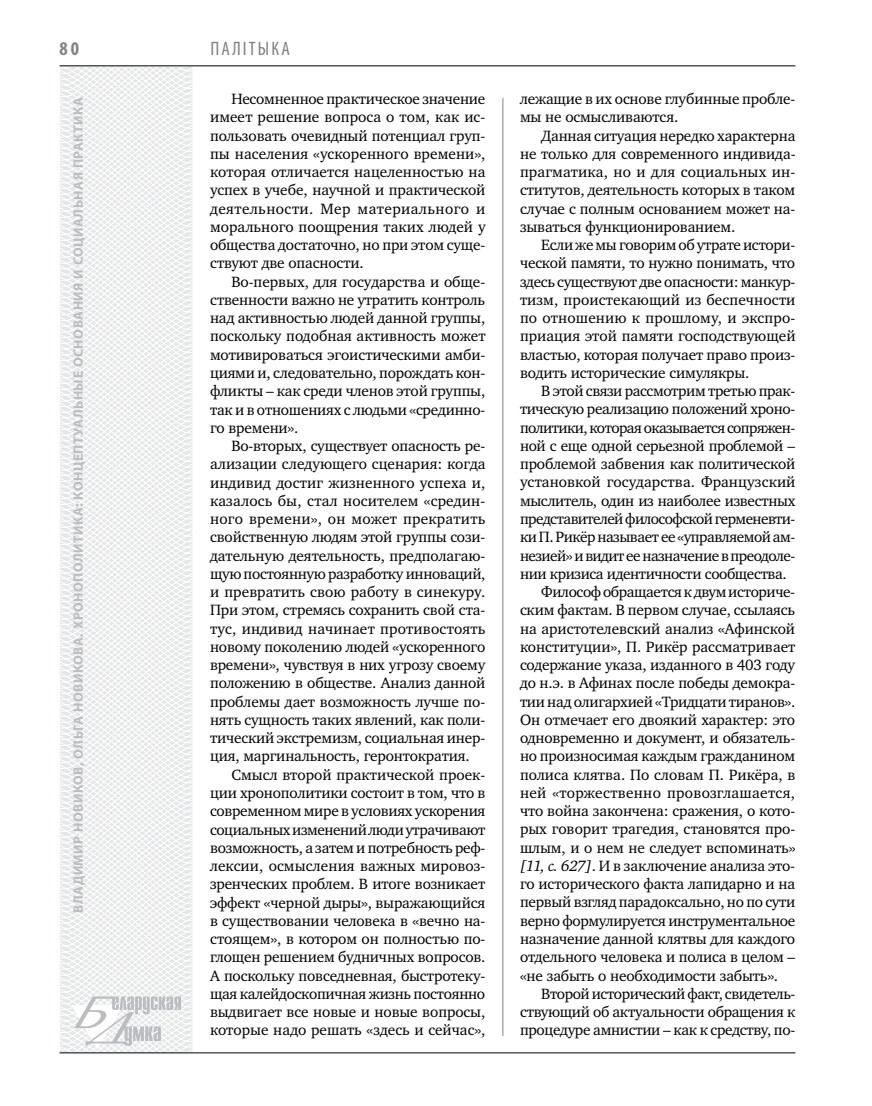
<style>
.page{position:relative;width:872px;height:1106px;background:#fff}
.page>*{position:absolute;margin:0;border:0;box-sizing:border-box;transform-origin:0 0}
.t1{font:condensed 19.5px "Myriad Pro";letter-spacing:.115em;color:#808285}
.t2{font:700 condensed 19.5px "Myriad Pro";color:#808285}
.t3{font:15.3px/18.3px "Charter C";letter-spacing:-.01em;color:#000;text-align:justify}
.t4{font:15.3px "Charter C";letter-spacing:-.035em;color:#000}
.t5{font:15.3px "Charter C";letter-spacing:-.03em;color:#000}
.t6{font:15.3px "Charter C";letter-spacing:-.04em;color:#000}
.t7{font:15.3px "Charter C";letter-spacing:.015em;color:#000}
.t8{font:700 13.5px "Myriad Pro";letter-spacing:.04em;color:#bcbdc0}
.s1{font-style:italic}
</style>
<div class="page">
<svg style="left:59px;top:65px;width:192px;height:989px"></svg>
<hr style="left:502px;top:98px;width:1px;height:938px;background:#808285">
<hr style="left:60px;top:1052px;width:735px;height:1px;background:#000">
<svg style="left:71px;top:996px;width:110px;height:53px"></svg>
<hr style="left:60px;top:65px;width:735px;height:1px;background:#000">
<p class="t2" style="left:60px;top:37px;width:21px">80</p>
<p class="t8" style="left:69px;top:912px;width:817px;rotate:-90deg">Владимир Новиков, Ольга Новикова. Хронополитика: концептуальные основания и социальная практика</p>
<p class="t1" style="left:210px;top:37px;width:81px">Палітыка</p>
<p class="t3" style="left:210px;top:90px;width:277px;text-indent:21px">Несомненное практическое значение имеет решение вопроса о том, как ис&shy;пользовать очевидный потенциал груп&shy;пы населения «ускоренного времени», которая отличается нацеленностью на успех в учебе, научной и практической деятельности. Мер материального и морального поощрения таких людей у общества достаточно, но при этом суще&shy;ствуют две опасности.</p>
<p class="t3" style="left:210px;top:272px;width:277px;text-indent:21px">Во-первых, для государства и обще&shy;ственности важно не утратить контроль над активностью людей данной группы, поскольку подобная активность может мотивироваться эгоистическими амби&shy;циями и, следовательно, порождать кон&shy;фликты – как среди членов этой группы, так и в отношениях с людьми «срединно&shy;го времени».</p>
<p class="t3" style="left:210px;top:437px;width:277px;text-indent:21px">Во-вторых, существует опасность ре&shy;ализации следующего сценария: когда индивид достиг жизненного успеха и, казалось бы, стал носителем «средин&shy;ного времени», он может прекратить свойственную людям этой группы сози&shy;дательную деятельность, предполагаю&shy;щую постоянную разработку инноваций, и превратить свою работу в синекуру.<br>При этом, стремясь сохранить свой ста&shy;тус, индивид начинает противостоять новому поколению людей «ускоренного времени», чувствуя в них угрозу своему положению в обществе. Анализ данной проблемы дает возможность лучше по&shy;нять сущность таких явлений, как поли&shy;тический экстремизм, социальная инер&shy;ция, маргинальность, геронтократия.</p>
<p class="t3" style="left:210px;top:765px;width:277px;text-indent:21px">Смысл второй практической проек&shy;ции хронополитики состоит в том, что в современном мире в условиях ускорения социальных изменений люди утрачивают возможность, а затем и потребность реф&shy;лексии, осмысления важных мировоз&shy;зренческих проблем. В итоге возникает эффект «черной дыры», выражающийся в существовании человека в «вечно на&shy;стоящем», в котором он полностью по&shy;глощен решением будничных вопросов.<br>А поскольку повседневная, быстротеку&shy;щая калейдоскопичная жизнь постоянно выдвигает все новые и новые вопросы, которые надо решать «здесь и сейчас»,</p>
<p class="t3" style="left:520px;top:90px;width:277px">лежащие в их основе глубинные пробле&shy;мы не осмысливаются.</p>
<p class="t3" style="left:520px;top:126px;width:277px;text-indent:21px">Данная ситуация нередко характерна не только для современного индивида&shy;прагматика, но и для социальных ин&shy;ститутов, деятельность которых в таком случае с полным основанием может на&shy;зываться функционированием.</p>
<p class="t3" style="left:520px;top:236px;width:277px;text-indent:21px">Если же мы говорим об утрате истори&shy;ческой памяти, то нужно понимать, что здесь существуют две опасности: манкур&shy;тизм, проистекающий из беспечности по отношению к прошлому, и экспро&shy;приация этой памяти господствующей властью, которая получает право произ&shy;водить исторические симулякры.</p>
<p class="t3" style="left:541px;top:382px;width:255px">В этой связи рассмотрим третью прак-</p>
<p class="t3" style="left:520px;top:400px;width:277px">тическую реализацию положений хроно-</p>
<p class="t4" style="left:520px;top:419px;width:277px">политики, которая оказывается сопряжен-</p>
<p class="t3" style="left:520px;top:437px;width:277px">ной с еще одной серьезной проблемой –</p>
<p class="t3" style="left:520px;top:455px;width:277px">проблемой забвения как политической</p>
<p class="t3" style="left:520px;top:473px;width:277px">установкой государства. Французский</p>
<p class="t3" style="left:520px;top:491px;width:277px">мыслитель, один из наиболее известных</p>
<p class="t6" style="left:520px;top:510px;width:277px">представителей философской герменевти-</p>
<p class="t5" style="left:520px;top:528px;width:277px">ки П. Рикёр называет ее «управляемой ам-</p>
<p class="t4" style="left:520px;top:547px;width:277px">незией» и видит ее назначение в преодоле-</p>
<p class="t3" style="left:520px;top:564px;width:268px">нии кризиса идентичности сообщества.</p>
<p class="t3" style="left:541px;top:583px;width:255px">Философ обращается к двум историче-</p>
<p class="t3" style="left:520px;top:601px;width:277px">ским фактам. В первом случае, ссылаясь</p>
<p class="t3" style="left:520px;top:619px;width:277px">на аристотелевский анализ «Афинской</p>
<p class="t3" style="left:520px;top:637px;width:277px">конституции», П. Рикёр рассматривает</p>
<p class="t3" style="left:520px;top:656px;width:277px">содержание указа, изданного в 403 году</p>
<p class="t3" style="left:520px;top:674px;width:277px">до н.э. в Афинах после победы демокра-</p>
<p class="t3" style="left:520px;top:692px;width:277px">тии над олигархией «Тридцати тиранов».</p>
<p class="t3" style="left:520px;top:710px;width:277px">Он отмечает его двоякий характер: это</p>
<p class="t3" style="left:520px;top:729px;width:277px">одновременно и документ, и обязатель-</p>
<p class="t3" style="left:520px;top:747px;width:277px">но произносимая каждым гражданином</p>
<p class="t3" style="left:520px;top:765px;width:277px">полиса клятва. По словам П. Рикёра, в</p>
<p class="t7" style="left:520px;top:784px;width:277px">ней «торжественно провозглашается,</p>
<p class="t3" style="left:520px;top:802px;width:277px">что война закончена: сражения, о кото-</p>
<p class="t3" style="left:520px;top:820px;width:277px">рых говорит трагедия, становятся про-</p>
<p class="t3" style="left:520px;top:838px;width:277px">шлым, и о нем не следует вспоминать»</p>
<p class="t3" style="left:520px;top:856px;width:277px"><span class="s1">[11, с. 627]</span>. И в заключение анализа это-</p>
<p class="t3" style="left:520px;top:875px;width:277px">го исторического факта лапидарно и на</p>
<p class="t3" style="left:520px;top:893px;width:277px">первый взгляд парадоксально, но по сути</p>
<p class="t3" style="left:520px;top:911px;width:277px">верно формулируется инструментальное</p>
<p class="t3" style="left:520px;top:929px;width:277px">назначение данной клятвы для каждого</p>
<p class="t3" style="left:520px;top:948px;width:277px">отдельного человека и полиса в целом –</p>
<p class="t3" style="left:520px;top:966px;width:260px">«не забыть о необходимости забыть».</p>
<p class="t5" style="left:541px;top:985px;width:256px">Второй исторический факт, свидетель-</p>
<p class="t3" style="left:520px;top:1002px;width:277px">ствующий об актуальности обращения к</p>
<p class="t3" style="left:520px;top:1021px;width:277px">процедуре амнистии – как к средству, по-</p>
</div>
